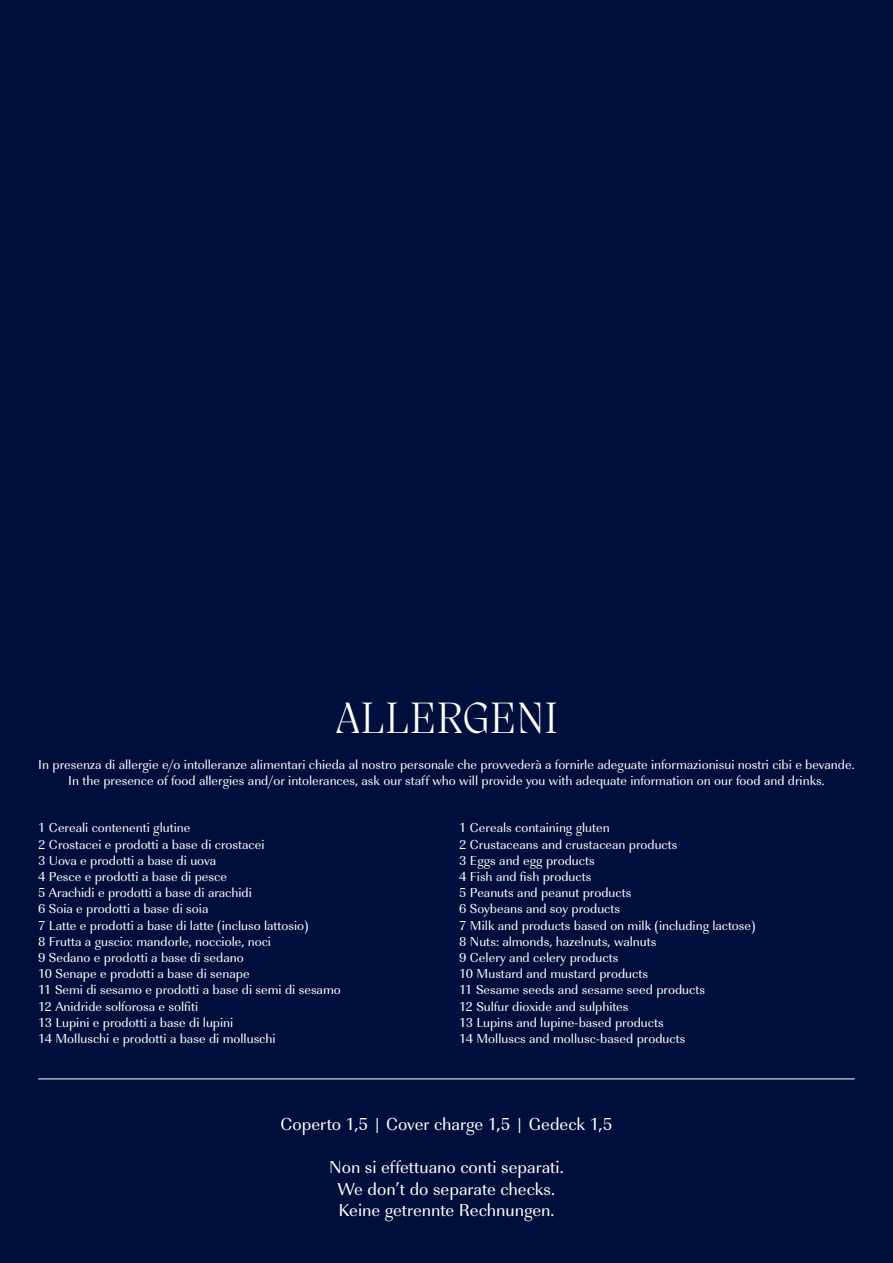
<style>
.page{position:relative;width:893px;height:1263px;background:#000e3b}
.page>*{position:absolute;margin:0;border:0;box-sizing:border-box;transform-origin:0 0}
.t1{font:300 45px "Migra";letter-spacing:.05em;color:#fff}
.t2{font:18px "URW Imperial TOT";color:#fff}
.t3{font:13.5px "URW Imperial TOT";color:#fff}
</style>
<div class="page">
<hr style="left:38px;top:1078px;width:817px;height:1px;background:#fff">
<p class="t1" style="left:336px;top:686px;width:222px">ALLERGENI</p>
<p class="t3" style="left:38px;top:757px;width:818px">In presenza di allergie e/o intolleranze alimentari chieda al nostro personale che provvederà a fornirle adeguate informazionisui nostri cibi e bevande.</p>
<p class="t3" style="left:68px;top:773px;width:758px">In the presence of food allergies and/or intolerances, ask our staff who will provide you with adequate information on our food and drinks.</p>
<p class="t3" style="left:459px;top:820px;width:152px">1 Cereals containing gluten</p>
<p class="t3" style="left:459px;top:836px;width:220px">2 Crustaceans and crustacean products</p>
<p class="t3" style="left:459px;top:852px;width:137px">3 Eggs and egg products</p>
<p class="t3" style="left:459px;top:868px;width:134px">4 Fish and fish products</p>
<p class="t3" style="left:459px;top:885px;width:174px">5 Peanuts and peanut products</p>
<p class="t3" style="left:459px;top:901px;width:162px">6 Soybeans and soy products</p>
<p class="t3" style="left:459px;top:917px;width:298px">7 Milk and products based on milk (including lactose)</p>
<p class="t3" style="left:459px;top:933px;width:199px">8 Nuts: almonds, hazelnuts, walnuts</p>
<p class="t3" style="left:459px;top:949px;width:161px">9 Celery and celery products</p>
<p class="t3" style="left:459px;top:966px;width:190px">10 Mustard and mustard products</p>
<p class="t3" style="left:459px;top:982px;width:247px">11 Sesame seeds and sesame seed products</p>
<p class="t3" style="left:459px;top:998px;width:171px">12 Sulfur dioxide and sulphites</p>
<p class="t3" style="left:459px;top:1014px;width:206px">13 Lupins and lupine-based products</p>
<p class="t3" style="left:459px;top:1030px;width:228px">14 Molluscs and mollusc-based products</p>
<p class="t3" style="left:38px;top:820px;width:154px">1 Cereali contenenti glutine</p>
<p class="t3" style="left:38px;top:836px;width:228px">2 Crostacei e prodotti a base di crostacei</p>
<p class="t3" style="left:38px;top:852px;width:179px">3 Uova e prodotti a base di uova</p>
<p class="t3" style="left:38px;top:868px;width:190px">4 Pesce e prodotti a base di pesce</p>
<p class="t3" style="left:38px;top:885px;width:215px">5 Arachidi e prodotti a base di arachidi</p>
<p class="t3" style="left:38px;top:901px;width:172px">6 Soia e prodotti a base di soia</p>
<p class="t3" style="left:38px;top:917px;width:272px">7 Latte e prodotti a base di latte (incluso lattosio)</p>
<p class="t3" style="left:38px;top:933px;width:234px">8 Frutta a guscio: mandorle, nocciole, noci</p>
<p class="t3" style="left:38px;top:949px;width:207px">9 Sedano e prodotti a base di sedano</p>
<p class="t3" style="left:38px;top:966px;width:213px">10 Senape e prodotti a base di senape</p>
<p class="t3" style="left:38px;top:982px;width:304px">11 Semi di sesamo e prodotti a base di semi di sesamo</p>
<p class="t3" style="left:38px;top:998px;width:161px">12 Anidride solforosa e solfiti</p>
<p class="t3" style="left:38px;top:1014px;width:197px">13 Lupini e prodotti a base di lupini</p>
<p class="t3" style="left:38px;top:1030px;width:239px">14 Molluschi e prodotti a base di molluschi</p>
<p class="t2" style="left:280px;top:1113px;width:334px">Coperto 1,5 | Cover charge 1,5 | Gedeck 1,5</p>
<p class="t2" style="left:329px;top:1156px;width:236px">Non si effettuano conti separati.</p>
<p class="t2" style="left:338px;top:1178px;width:219px">We don’t do separate checks.</p>
<p class="t2" style="left:338px;top:1200px;width:218px">Keine getrennte Rechnungen.</p>
</div>
